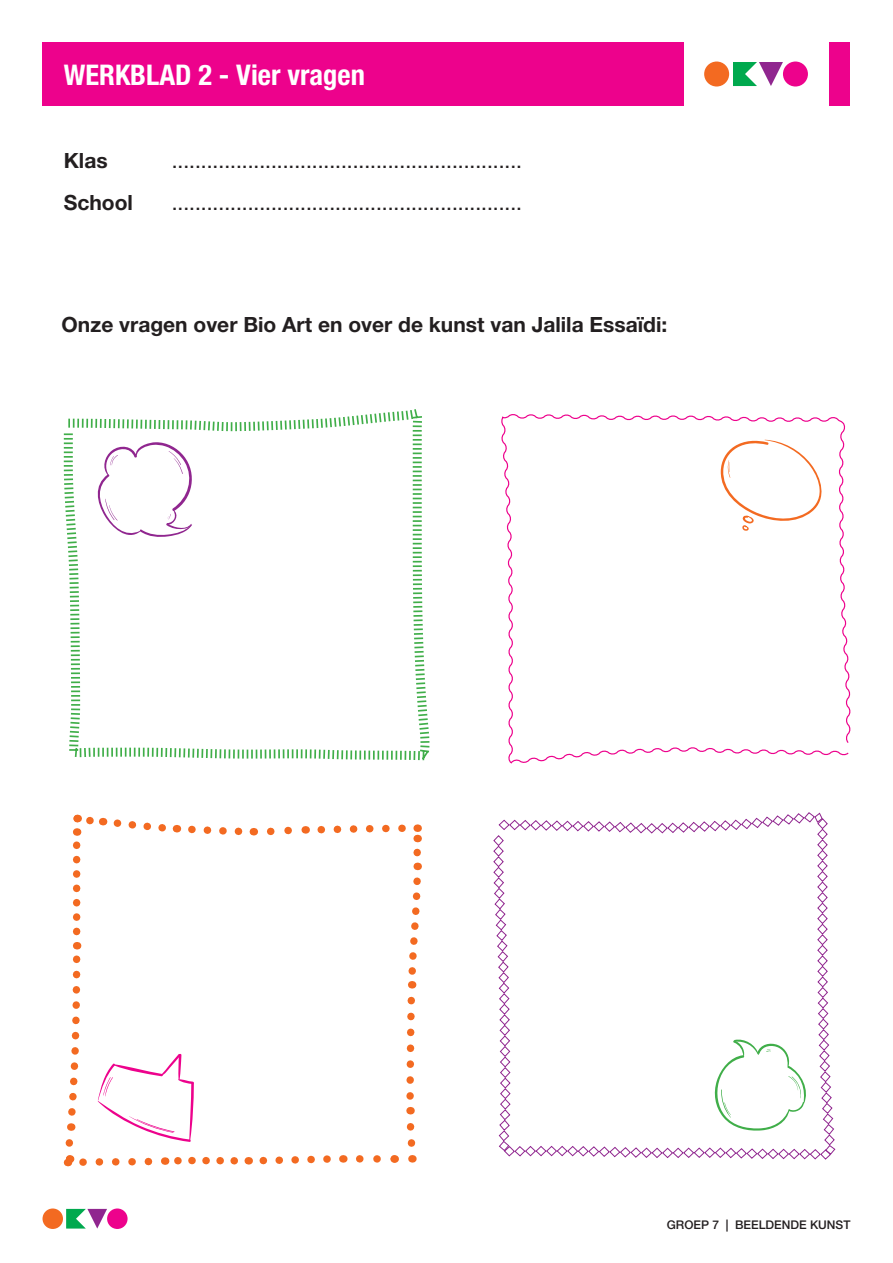
<style>
.page{position:relative;width:893px;height:1263px;background:#fff}
.page>*{position:absolute;margin:0;border:0;box-sizing:border-box;transform-origin:0 0}
.t1{font:700 condensed 28.5px "Helvetica Neue LT Std";color:#fff}
.t2{font:21px "Helvetica Neue LT Std";color:#231f20}
.t3{font:700 21px "Helvetica Neue LT Std";color:#231f20}
.t4{font:500 12px "Helvetica Neue LT Std";color:#231f20}
</style>
<div class="page">
<svg style="left:66px;top:1209px;width:41px;height:19px"></svg>
<div style="left:107px;top:1208px;width:21px;height:21px;background:#ed028c;border-radius:50%"></div>
<div style="left:43px;top:1208px;width:20px;height:21px;background:#f36a21;border-radius:50%"></div>
<div style="left:43px;top:43px;width:807px;height:63px;background:#ed028c"></div>
<div style="left:685px;top:43px;width:144px;height:63px;background:#fff"></div>
<svg style="left:733px;top:62px;width:50px;height:24px"></svg>
<div style="left:783px;top:62px;width:25px;height:25px;background:#ed028c;border-radius:50%"></div>
<div style="left:704px;top:62px;width:25px;height:25px;background:#f36a21;border-radius:50%"></div>
<svg style="left:63px;top:409px;width:367px;height:352px"></svg>
<svg style="left:501px;top:414px;width:350px;height:350px"></svg>
<svg style="left:493px;top:812px;width:343px;height:348px"></svg>
<svg style="left:93px;top:442px;width:105px;height:100px"></svg>
<svg style="left:169px;top:451px;width:12px;height:14px"></svg>
<svg style="left:174px;top:458px;width:9px;height:16px"></svg>
<svg style="left:63px;top:814px;width:359px;height:353px"></svg>
<svg style="left:129px;top:1116px;width:45px;height:17px"></svg>
<svg style="left:137px;top:1119px;width:38px;height:13px"></svg>
<svg style="left:720px;top:440px;width:107px;height:91px"></svg>
<p class="t1" style="left:64px;top:57px;width:303px">WERKBLAD 2 - Vier vragen</p>
<p class="t3" style="left:64px;top:148px;width:45px">Klas</p>
<p class="t3" style="left:64px;top:190px;width:71px">School</p>
<p class="t2" style="left:172px;top:148px;width:352px">............................................................</p>
<p class="t2" style="left:172px;top:190px;width:352px">............................................................</p>
<p class="t3" style="left:62px;top:311px;width:607px">Onze vragen over Bio Art en over de kunst van Jalila Essaïdi:</p>
<p class="t4" style="left:667px;top:1217px;width:185px">GROEP 7 | BEELDENDE KUNST</p>
</div>
